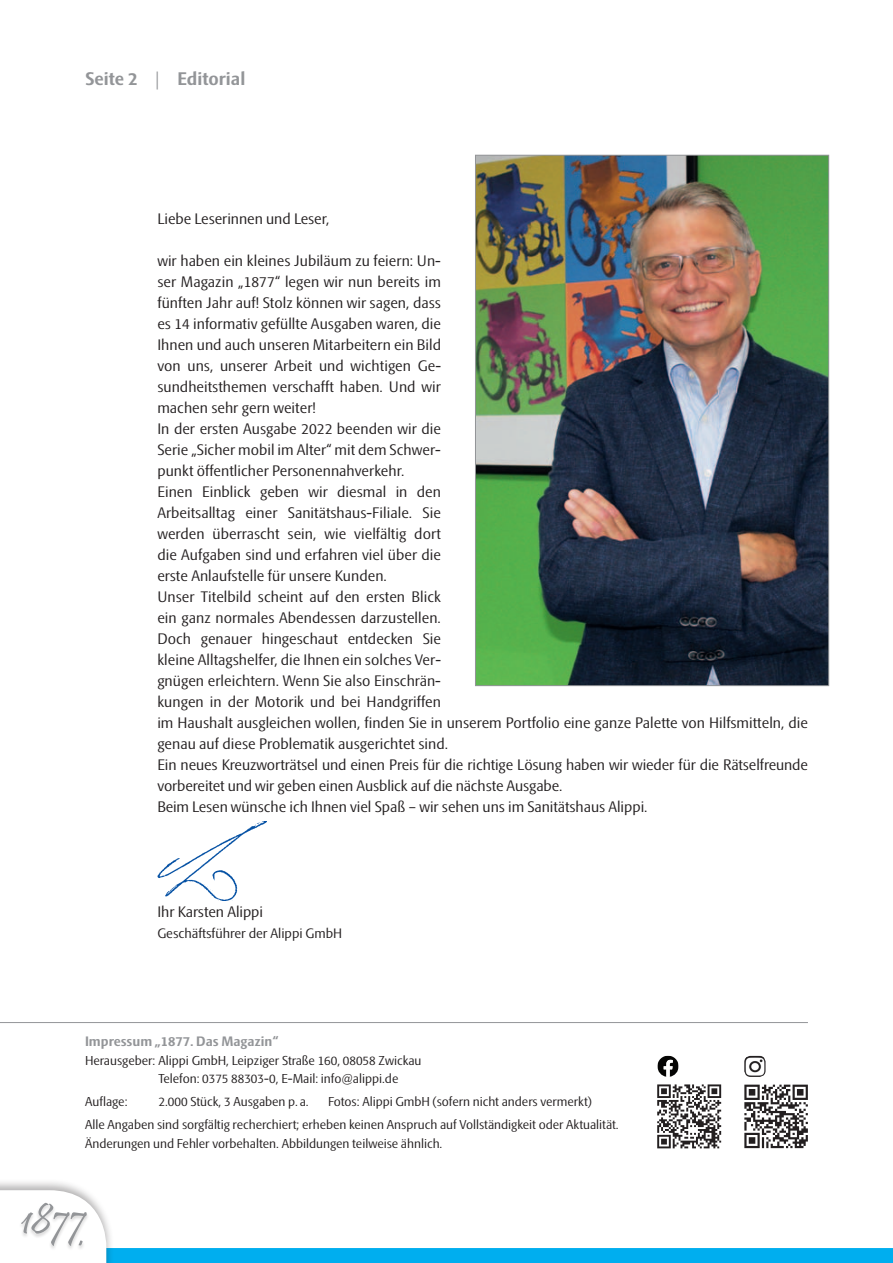
<style>
.page{position:relative;width:893px;height:1263px;background:#fff}
.page>*{position:absolute;margin:0;border:0;box-sizing:border-box;transform-origin:0 0}
.t1{font:700 18px "Skoda Sans";color:#939598}
.t2{font:15px/21px "Skoda Sans";letter-spacing:.005em;color:#231f20}
.t3{font:13.5px "Skoda Sans";color:#231f20}
.t4{font:700 13.5px "Skoda Sans";color:#939598}
.t5{font:12.75px/18.8px "Skoda Sans";color:#231f20}
.s1{font-weight:400}
</style>
<div class="page">
<div style="left:0;top:1178px;width:115px;height:85px;background:#231f20;opacity:.35"></div>
<svg style="left:0;top:1190px;width:893px;height:73px"></svg>
<img style="left:477px;top:157px;width:350px;height:527px">
<img style="left:157px;top:821px;width:109px;height:80px">
<hr style="left:0;top:1022px;width:808px;height:1px;background:#939598">
<svg style="left:657px;top:1084px;width:65px;height:65px"></svg>
<svg style="left:657px;top:1084px;width:64px;height:64px"></svg>
<svg style="left:744px;top:1148px;width:60px;height:1px"></svg>
<svg style="left:744px;top:1084px;width:64px;height:64px"></svg>
<svg style="left:657px;top:1056px;width:21px;height:21px"></svg>
<img style="left:744px;top:1056px;width:21px;height:21px">
<p class="t1" style="left:85px;top:68px;width:162px">Seite 2 <span class="s1">|</span> Editorial</p>
<p class="t2" style="left:157px;top:209px;width:174px">Liebe Leserinnen und Leser,</p>
<p class="t2" style="left:157px;top:251px;width:652px">wir haben ein kleines Jubiläum zu feiern: Un-<br>ser Magazin „1877“ legen wir nun bereits im<br>fünften Jahr auf! Stolz können wir sagen, dass<br>es 14 informativ gefüllte Ausgaben waren, die<br>Ihnen und auch unseren Mitarbeitern ein Bild<br>von uns, unserer Arbeit und wichtigen Ge-<br>sundheitsthemen verschafft haben. Und wir<br>machen sehr gern weiter!<br>In der ersten Ausgabe 2022 beenden wir die<br>Serie „Sicher mobil im Alter“ mit dem Schwer-<br>punkt öffentlicher Personennahverkehr.<br>Einen Einblick geben wir diesmal in den<br>Arbeitsalltag einer Sanitätshaus-Filiale. Sie<br>werden überrascht sein, wie vielfältig dort<br>die Aufgaben sind und erfahren viel über die<br>erste Anlaufstelle für unsere Kunden.<br>Unser Titelbild scheint auf den ersten Blick<br>ein ganz normales Abendessen darzustellen.<br>Doch genauer hingeschaut entdecken Sie<br>kleine Alltagshelfer, die Ihnen ein solches Ver-<br>gnügen erleichtern. Wenn Sie also Einschrän-<br>kungen in der Motorik und bei Handgriffen<br>im Haushalt ausgleichen wollen, finden Sie in unserem Portfolio eine ganze Palette von Hilfsmitteln, die genau auf diese Problematik ausgerichtet sind.<br>Ein neues Kreuzworträtsel und einen Preis für die richtige Lösung haben wir wieder für die Rätselfreunde vorbereitet und wir geben einen Ausblick auf die nächste Ausgabe.<br>Beim Lesen wünsche ich Ihnen viel Spaß – wir sehen uns im Sanitätshaus Alippi.</p>
<p class="t2" style="left:157px;top:902px;width:107px">Ihr Karsten Alippi</p>
<p class="t3" style="left:157px;top:926px;width:186px">Geschäftsführer der Alippi GmbH</p>
<p class="t4" style="left:85px;top:1033px;width:195px">Impressum „1877. Das Magazin“</p>
<p class="t5" style="left:159px;top:1051px;width:264px;text-indent:-74px">Herausgeber: Alippi GmbH, Leipziger Straße 160, 08058 Zwickau<br>Telefon: 0375 88303-0, E-Mail: info@alippi.de</p>
<p class="t5" style="left:85px;top:1093px;width:44px">Auflage:</p>
<p class="t5" style="left:159px;top:1093px;width:152px">2.000 Stück, 3 Ausgaben p. a.</p>
<p class="t5" style="left:85px;top:1091px;width:535px;line-height:23px;text-indent:243px">Fotos: Alippi GmbH (sofern nicht anders vermerkt)<br>Alle Angaben sind sorgfältig recherchiert; erheben keinen Anspruch auf Vollständigkeit oder Aktualität.</p>
<p class="t5" style="left:85px;top:1135px;width:359px">Änderungen und Fehler vorbehalten. Abbildungen teilweise ähnlich.</p>
</div>
